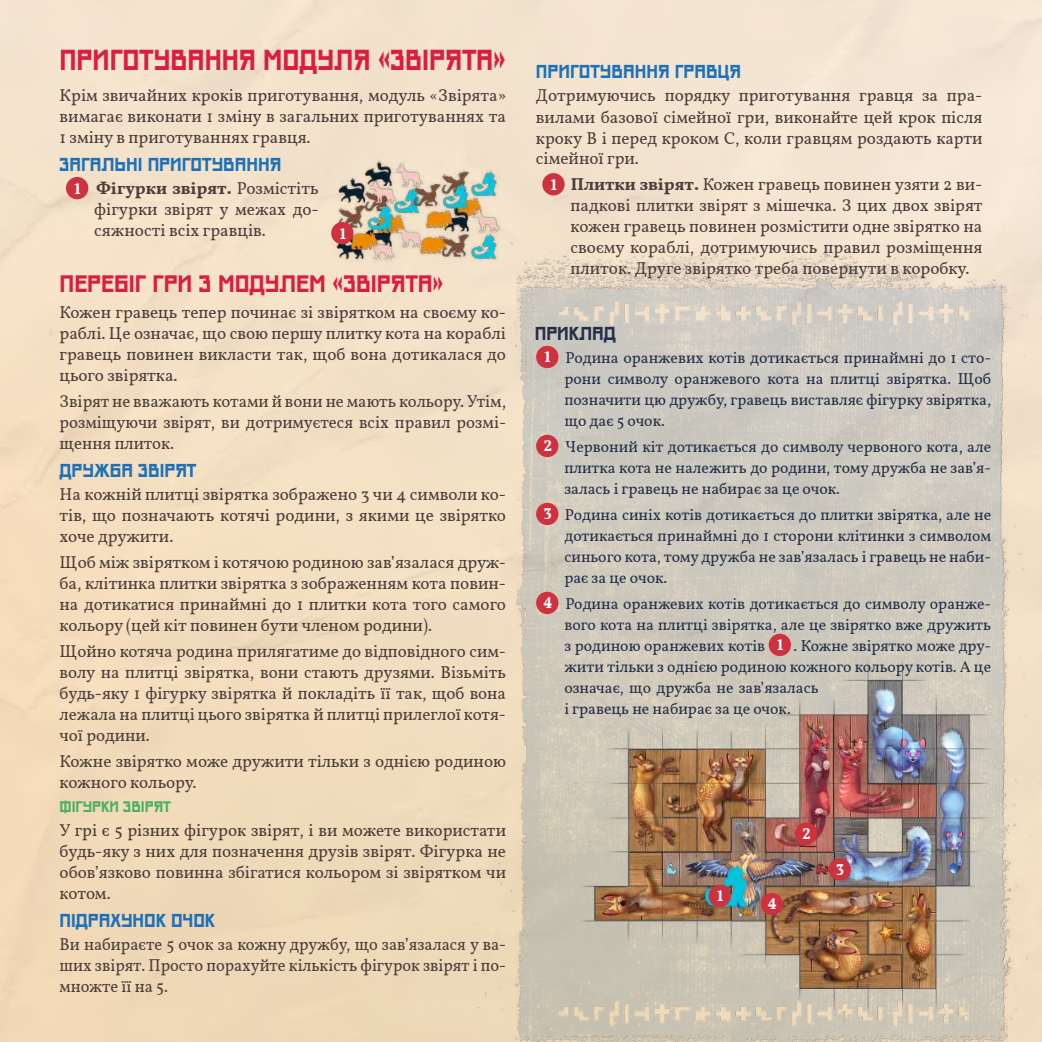
<style>
.page{position:relative;width:1042px;height:1042px;background:#fff}
.page>*{position:absolute;margin:0;border:0;box-sizing:border-box;transform-origin:0 0}
.t1{font:700 29.75px "Just Square LT Std Cyr";color:#da1d40;scale:.95 1}
.t2{font:700 24.5px "Just Square LT Std Cyr";color:#da1d40}
.t3{font:700 19.25px "Just Square LT Std Cyr";color:#1d71b8}
.t4{font:700 19.25px "Just Square LT Std Cyr";color:#252f48}
.t5{font:17.15px/21px "Vollkorn";color:#4c3e3a;text-align:justify}
.t6{font:17.15px/21px "Vollkorn";color:#4c3e3a;text-align:justify;scale:.96 1}
.t7{font:15.75px/21px "Vollkorn";color:#252f48;text-align:justify}
.t8{font:700 15.75px "Just Square LT Std Cyr";color:#4cb060}
.t9{font:700 15.75px "Vollkorn";color:#fff}
.s1{font-weight:700;font-size:15.75px;color:#fff}
.s2{font-weight:700}
.s3{font-weight:700;color:#fff}
</style>
<div class="page">
<img style="left:0;top:0;width:1042px;height:1042px">
<img style="left:462px;top:212px;width:580px;height:830px">
<div style="left:66px;top:177px;width:22px;height:22px;background:#cf313f;border-radius:50%"></div>
<div style="left:542px;top:173px;width:23px;height:22px;background:#cf313f;border-radius:50%"></div>
<div style="left:536px;top:346px;width:22px;height:22px;background:#cf313f;border-radius:50%"></div>
<div style="left:536px;top:435px;width:22px;height:22px;background:#cf313f;border-radius:50%"></div>
<div style="left:536px;top:503px;width:22px;height:22px;background:#cf313f;border-radius:50%"></div>
<div style="left:536px;top:592px;width:22px;height:22px;background:#cf313f;border-radius:50%"></div>
<img style="left:568px;top:621px;width:430px;height:410px">
<div style="left:708px;top:885px;width:23px;height:22px;background:#cf313f;border-radius:50%"></div>
<div style="left:795px;top:822px;width:22px;height:23px;background:#cf313f;border-radius:50%"></div>
<div style="left:828px;top:858px;width:23px;height:22px;background:#cf313f;border-radius:50%"></div>
<div style="left:760px;top:893px;width:23px;height:22px;background:#cf313f;border-radius:50%"></div>
<img style="left:284px;top:148px;width:258px;height:127px">
<div style="left:331px;top:222px;width:22px;height:22px;background:#cf313f;border-radius:50%"></div>
<h1 class="t1" style="left:60px;top:44px;width:471px">ПРИГОТУВАННЯ МОДУЛЯ «ЗВІРЯТА»</h1>
<p class="t5" style="left:60px;top:85px;width:448px">Крім звичайних кроків приготування, модуль «Звірята» вимагає виконати 1 зміну в загальних приготуваннях та 1 зміну в приготуваннях гравця.</p>
<p class="t3" style="left:60px;top:154px;width:223px">ЗАГАЛЬНІ ПРИГОТУВАННЯ</p>
<p class="t5" style="left:94px;top:178px;width:226px;text-indent:-20px"><span class="s1">1</span> <span class="s2">Фігурки звірят.</span> Розмістіть фігурки звірят у межах до&shy;сяжності всіх гравців.</p>
<p class="t9" style="left:340px;top:222px;width:8px">1</p>
<h2 class="t2" style="left:60px;top:271px;width:385px">ПЕРЕБІГ ГРИ З МОДУЛЕМ «ЗВІРЯТА»</h2>
<p class="t5" style="left:60px;top:302px;width:448px">Кожен гравець тепер починає зі звірятком на своєму ко&shy;раблі. Це означає, що свою першу плитку кота на кораблі гравець повинен викласти так, щоб вона дотикалася до цього звірятка.</p>
<p class="t5" style="left:60px;top:391px;width:448px">Звірят не вважають котами й вони не мають кольору. Утім, розміщуючи звірят, ви дотримуєтеся всіх правил розмі&shy;щення плиток.</p>
<p class="t3" style="left:60px;top:460px;width:138px">ДРУЖБА ЗВІРЯТ</p>
<p class="t5" style="left:60px;top:484px;width:448px">На кожній плитці звірятка зображено 3 чи 4 символи ко&shy;тів, що позначають котячі родини, з якими це звірятко хоче дружити.</p>
<p class="t5" style="left:60px;top:552px;width:448px">Щоб між звірятком і котячою родиною зав’язалася друж&shy;ба, клітинка плитки звірятка з зображенням кота повин&shy;на дотикатися принаймні до 1 плитки кота того самого кольору (цей кіт повинен бути членом родини).</p>
<p class="t5" style="left:60px;top:641px;width:448px">Щойно котяча родина прилягатиме до відповідного сим&shy;волу на плитці звірятка, вони стають друзями. Візьміть будь-яку 1 фігурку звірятка й покладіть її так, щоб вона лежала на плитці цього звірятка й плитці прилеглої котя&shy;чої родини.</p>
<p class="t5" style="left:60px;top:751px;width:448px">Кожне звірятко може дружити тільки з однією родиною кожного кольору.</p>
<p class="t8" style="left:60px;top:798px;width:113px">ФІГУРКИ ЗВІРЯТ</p>
<p class="t5" style="left:60px;top:820px;width:448px">У грі є 5 різних фігурок звірят, і ви можете використати будь-яку з них для позначення друзів звірят. Фігурка не обов’язково повинна збігатися кольором зі звірятком чи котом.</p>
<p class="t3" style="left:60px;top:910px;width:157px">ПІДРАХУНОК ОЧОК</p>
<p class="t6" style="left:60px;top:934px;width:467px">Ви набираєте 5 очок за кожну дружбу, що зав’язалася у ва&shy;ших звірят. Просто порахуйте кількість фігурок звірят і по&shy;множте її на 5.</p>
<p class="t3" style="left:536px;top:61px;width:207px">ПРИГОТУВАННЯ ГРАВЦЯ</p>
<p class="t5" style="left:536px;top:86px;width:448px">Дотримуючись порядку приготування гравця за пра&shy;вилами базової сімейної гри, виконайте цей крок після кроку B і перед кроком C, коли гравцям роздають карти сімейної гри.</p>
<p class="t5" style="left:570px;top:175px;width:413px;text-indent:-20px"><span class="s1">1</span> <span class="s2">Плитки звірят.</span> Кожен гравець повинен узяти 2 ви&shy;падкові плитки звірят з мішечка. З цих двох звірят кожен гравець повинен розмістити одне звірятко на своєму кораблі, дотримуючись правил розміщення плиток. Друге звірятко треба повернути в коробку.</p>
<p class="t4" style="left:535px;top:323px;width:83px">ПРИКЛАД</p>
<p class="t7" style="left:564px;top:348px;width:428px;text-indent:-20px"><span class="s3">1</span> Родина оранжевих котів дотикається принаймні до 1 сто&shy;рони символу оранжевого кота на плитці звірятка. Щоб позначити цю дружбу, гравець виставляє фігурку звірятка, що дає 5 очок.</p>
<p class="t7" style="left:564px;top:437px;width:428px;text-indent:-21px"><span class="s3">2</span> Червоний кіт дотикається до символу червоного кота, але плитка кота не належить до родини, тому дружба не зав’я&shy;залась і гравець не набирає за це очок.</p>
<p class="t7" style="left:564px;top:505px;width:428px;text-indent:-21px"><span class="s3">3</span> Родина синіх котів дотикається до плитки звірятка, але не дотикається принаймні до 1 сторони клітинки з символом синього кота, тому дружба не зав’язалась і гравець не наби&shy;рає за це очок.</p>
<p class="t7" style="left:564px;top:594px;width:428px;text-align:left;text-indent:-21px"><span class="s3">4</span> Родина оранжевих котів дотикається до символу оранже&shy;вого кота на плитці звірятка, але це звірятко вже дружить з родиною оранжевих котів <span class="s3">1</span> . Кожне звірятко може дру&shy;жити тільки з однією родиною кожного кольору котів. А це означає, що дружба не зав’язалась<br>і гравець не набирає за це очок.</p>
<p class="t9" style="left:717px;top:884px;width:8px">1</p>
<p class="t9" style="left:767px;top:892px;width:11px">4</p>
<p class="t9" style="left:802px;top:821px;width:10px">2</p>
<p class="t9" style="left:836px;top:857px;width:10px">3</p>
</div>
